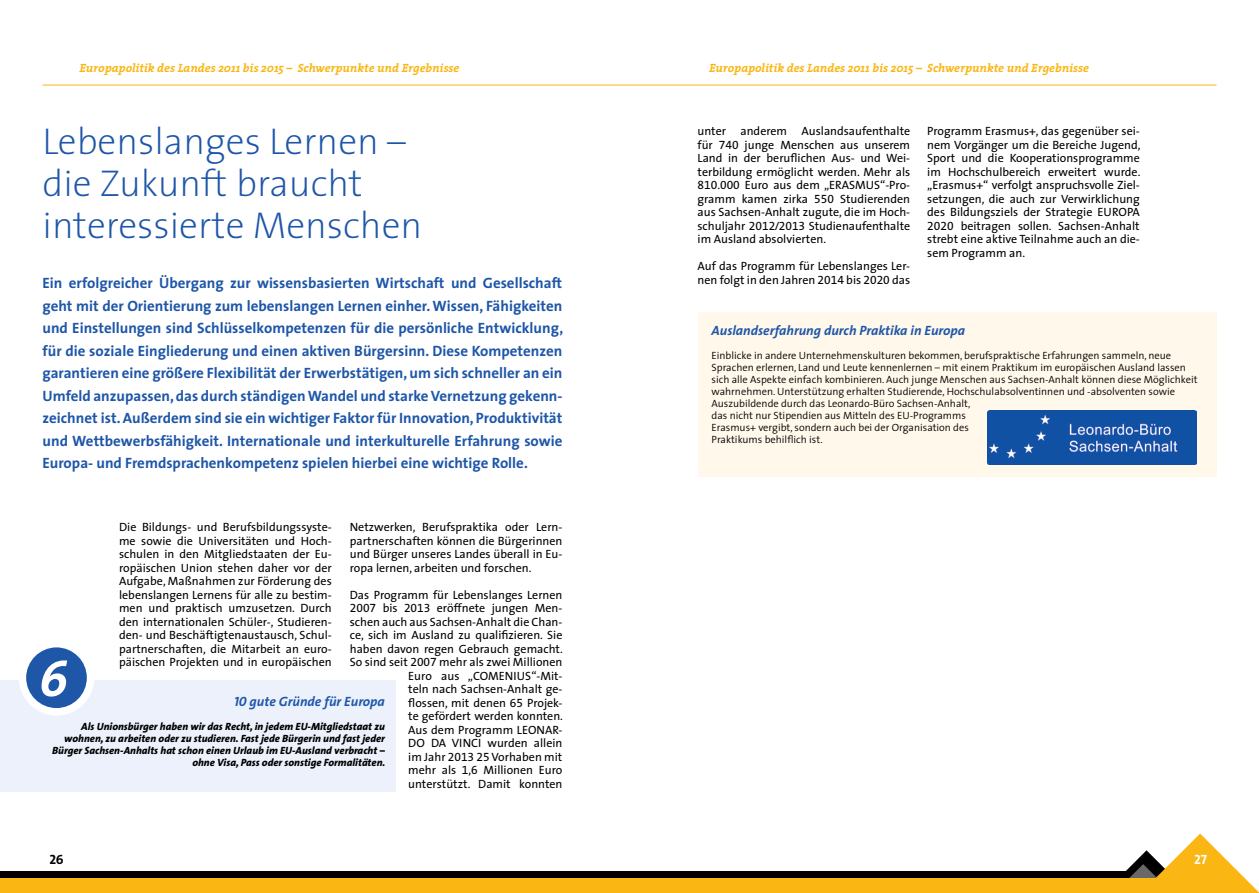
<style>
.page{position:relative;width:1259px;height:893px;background:#fff}
.page>*{position:absolute;margin:0;border:0;box-sizing:border-box;transform-origin:0 0}
.t1{font:italic 700 50.7px "The Serif";color:#fff}
.t2{font:200 37.5px/42px "The Sans";color:#1e56a8}
.t3{font:700 15px/22.5px "The Sans";color:#1e56a8;text-align:justify}
.t4{font:italic 700 13.5px "The Sans";color:#1e56a8}
.t5{font:13.5px "The Sans Bold Caps";color:#000}
.t6{font:13.5px "The Sans Bold Caps";color:#fff}
.t7{font:12px/13.5px "The Sans";color:#000;text-align:justify}
.t8{font:italic 700 12px "The Serif";color:#fab613}
.t9{font:300 10.5px/12px "The Sans";color:#000}
.t10{font:italic 800 10.5px/12px "The Sans";color:#000;text-align:right}
.s1{font-family:"The Sans Expert"}
.s2{font-family:"The Sans Bold Caps";font-weight:400}
</style>
<div class="page">
<div style="left:0;top:871px;width:1221px;height:22px;background:#000"></div>
<svg style="left:1126px;top:833px;width:133px;height:60px"></svg>
<div style="left:0;top:878px;width:1221px;height:15px;background:#fab613"></div>
<hr style="left:43px;top:85px;width:1173px;height:1px;background:#fab613">
<div style="left:0;top:680px;width:395px;height:112px;background:#ecf1fc"></div>
<div style="left:22px;top:644px;width:69px;height:68px;background:#1e56a8;border-radius:50%"></div>
<div style="left:19px;top:640px;width:75px;height:76px;border:8px solid #fff;border-radius:50%"></div>
<div style="left:698px;top:313px;width:519px;height:164px;background:#fff8eb"></div>
<img style="left:987px;top:410px;width:209px;height:54px">
<p class="t8" style="left:80px;top:58px;width:381px">Europapolitik des Landes 2011 bis 2015 – Schwerpunkte und Ergebnisse</p>
<p class="t8" style="left:709px;top:58px;width:381px">Europapolitik des Landes 2011 bis 2015 – Schwerpunkte und Ergebnisse</p>
<h2 class="t2" style="left:43px;top:119px;width:381px">Lebenslanges Lernen – die Zukunft braucht interessierte Menschen</h2>
<p class="t3" style="left:43px;top:271px;width:522px">Ein erfolgreicher Übergang zur wissensbasierten Wirtschaft und Gesellschaft geht mit der Orientierung zum lebenslangen Lernen einher. Wissen, Fähigkeiten und Einstellungen sind Schlüsselkompetenzen für die persönliche Entwicklung, für die soziale Eingliederung und einen aktiven Bürgersinn. Diese Kompetenzen garantieren eine größere Flexibilität der Erwerbstätigen, um sich schneller an ein Umfeld anzupassen, das durch ständigen Wandel und starke Vernetzung gekenn&shy;zeichnet ist. Außerdem sind sie ein wichtiger Faktor für Innovation, Produktivität und Wettbewerbsfähigkeit. Internationale und interkulturelle Erfahrung sowie Europa- und Fremdsprachenkompetenz spielen hierbei eine wichtige Rolle.</p>
<p class="t7" style="left:119px;top:520px;width:214px">Die Bildungs- und Berufsbildungssyste&shy;me sowie die U niversitäten und Hoch&shy;schulen in den Mitgliedstaaten der Eu&shy;ropäischen U nion stehen daher vor der Aufgabe, Maßnahmen zur Förderung des lebenslangen Lernens für alle zu bestim&shy;men und praktisch umzusetzen. Durch den internationalen Schüler-, Studieren&shy;den- und Beschäftigtenaustausch, Schul&shy;partnerschaften, die Mitarbeit an euro&shy;päischen Projekten und in europäischen</p>
<p class="t7" style="left:350px;top:520px;width:214px">Netzwerken, Berufspraktika oder Lern&shy;partnerschaften können die Bürgerinnen und Bürger unseres Landes überall in Eu&shy;ropa lernen, arbeiten und forschen.</p>
<p class="t7" style="left:350px;top:587px;width:214px">Das Programm für Lebenslanges Lernen</p>
<p class="t7" style="left:350px;top:601px;width:214px"><span class="s1">2007</span> bis <span class="s1">2013</span> eröffnete jungen Men-</p>
<p class="t7" style="left:350px;top:614px;width:214px">schen auch aus Sachsen-Anhalt die Chan-</p>
<p class="t7" style="left:350px;top:628px;width:214px">ce, sich im Ausland zu qualifizieren. Sie</p>
<p class="t7" style="left:350px;top:641px;width:215px">haben davon regen Gebrauch gemacht.</p>
<p class="t7" style="left:350px;top:655px;width:214px">So sind seit <span class="s1">2007</span> mehr als zwei Millionen</p>
<p class="t7" style="left:408px;top:668px;width:88px">Euro aus „Comeni</p>
<h1 class="t1" style="left:39px;top:636px;width:30px">6</h1>
<p class="t7" style="left:408px;top:668px;width:156px;text-indent:109px">us“-Mit&shy;teln nach Sachsen-Anhalt ge&shy;flossen, mit denen <span class="s1">65</span> Projek&shy;te gefördert werden konnten.<br>Aus dem Programm Leonar&shy;do da Vinci</p>
<p class="t4" style="left:234px;top:690px;width:152px"><span class="s2">10</span> gute Gründe für Europa</p>
<p class="t10" style="left:52px;top:720px;width:335px">Als Unionsbürger haben wir das Recht, in jedem EU-Mitgliedstaat zu wohnen, zu arbeiten oder zu studieren. Fast jede Bürgerin und fast jeder Bürger Sachsen-Anhalts hat schon einen Urlaub im EU-Ausland verbracht – ohne Visa, Pass oder sonstige Formalitäten.</p>
<p class="t7" style="left:408px;top:736px;width:156px;text-indent:79px">wurden allein im Jahr <span class="s1">2013 25</span> Vorhaben mit mehr als <span class="s1">1,6</span> Millionen Euro unterstützt. Damit konnten</p>
<p class="t7" style="left:697px;top:124px;width:214px">unter anderem Auslandsaufenthalte für <span class="s1">740</span> junge Menschen aus unserem Land in der beruflichen Aus- und Wei&shy;terbildung ermöglicht werden. Mehr als <span class="s1">810.000</span> Euro aus dem „Erasm</p>
<p class="t7" style="left:697px;top:178px;width:214px;text-indent:168px">us“-Pro&shy;gramm kamen zirka <span class="s1">550</span> Studierenden aus Sachsen-Anhalt zugute, die im Hoch&shy;schuljahr <span class="s1">2012/2013</span> Studienaufenthalte im Ausland absolvierten.</p>
<p class="t7" style="left:697px;top:259px;width:214px">Auf das Programm für Lebenslanges Ler&shy;nen folgt in den Jahren <span class="s1">2014</span> bis <span class="s1">2020</span> das</p>
<p class="t7" style="left:927px;top:124px;width:215px;text-align:left">Programm Erasmus+, das gegenüber sei&shy;nem Vorgänger um die Bereiche Jugend, Sport und die Kooperationsprogramme im Hochschulbereich erweitert wurde. „Erasmus+“ verfolgt anspruchsvolle Ziel&shy;setzungen, die auch zur Verwirklichung des Bildungsziels der Strategie Europa <span class="s1">2020</span> beitragen sollen. Sachsen-Anhalt strebt eine aktive Teilnahme auch an die&shy;sem Programm an.</p>
<p class="t4" style="left:711px;top:319px;width:255px">Auslandserfahrung durch Praktika in Europa</p>
<p class="t9" style="left:711px;top:349px;width:487px">Einblicke in andere Unternehmenskulturen bekommen, berufspraktische Erfahrungen sammeln, neue Sprachen erlernen, Land und Leute kennenlernen – mit einem Praktikum im europäischen Ausland lassen sich alle Aspekte einfach kombinieren. Auch junge Menschen aus Sachsen-Anhalt können diese Möglichkeit wahrnehmen. Unterstützung erhalten Studierende, Hochschulabsolventinnen und -absolventen sowie Auszubildende durch das Leonardo-Büro Sachsen-Anhalt,<br>das nicht nur Stipendien aus Mitteln des EU-Programms<br>Erasmus+ vergibt, sondern auch bei der Organisation des<br>Praktikums behilflich ist.</p>
<p class="t5" style="left:49px;top:848px;width:16px">26</p>
<p class="t6" style="left:1194px;top:848px;width:14px">27</p>
</div>
